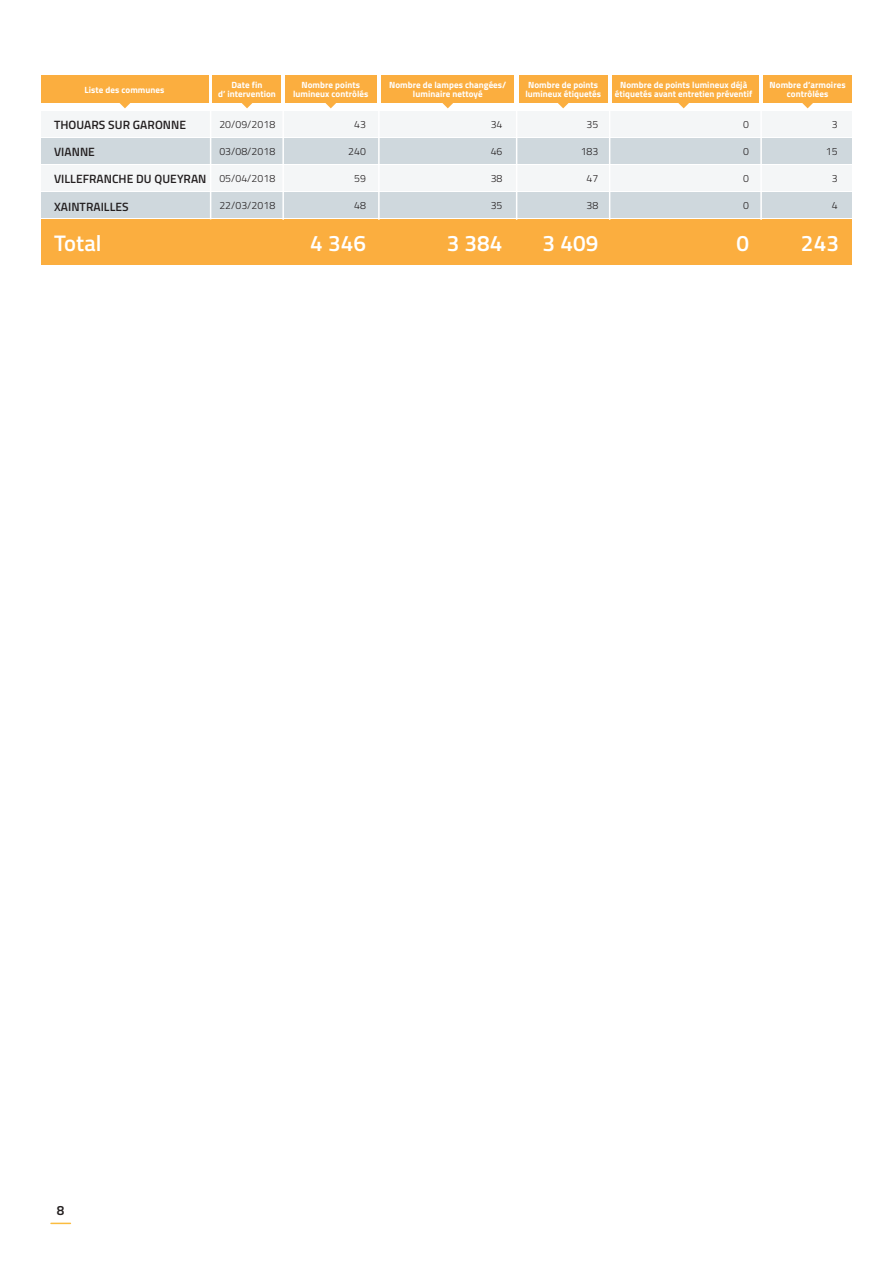
<style>
.page{position:relative;width:893px;height:1263px;background:#fff}
.page>*{position:absolute;margin:0;border:0;box-sizing:border-box;transform-origin:0 0}
.t1{font:600 22.5px "Titillium";letter-spacing:.005em;color:#fff}
.t2{font:600 13.5px "Titillium";color:#231f20}
.t3{font:600 12px "Titillium";letter-spacing:.005em;color:#231f20}
.t4{font:300 10.5px "Titillium";letter-spacing:.005em;color:#231f20}
.t5{font:700 9px/9px "Titillium";letter-spacing:.005em;color:#fff;text-align:center}
</style>
<div class="page">
<svg style="left:51px;top:1222px;width:19px;height:2px"></svg>
<div style="left:41px;top:111px;width:811px;height:26px;background:#f4f6f7"></div>
<div style="left:41px;top:165px;width:811px;height:26px;background:#f4f6f7"></div>
<div style="left:41px;top:138px;width:811px;height:26px;background:#cfd8dd"></div>
<div style="left:41px;top:192px;width:811px;height:26px;background:#cfd8dd"></div>
<div style="left:41px;top:220px;width:811px;height:45px;background:#fbae3f"></div>
<div style="left:41px;top:75px;width:168px;height:28px;background:#fbae3f"></div>
<div style="left:213px;top:75px;width:68px;height:28px;background:#fbae3f"></div>
<div style="left:285px;top:75px;width:91px;height:28px;background:#fbae3f"></div>
<div style="left:381px;top:75px;width:133px;height:28px;background:#fbae3f"></div>
<div style="left:519px;top:75px;width:88px;height:28px;background:#fbae3f"></div>
<div style="left:764px;top:75px;width:88px;height:28px;background:#fbae3f"></div>
<div style="left:612px;top:75px;width:147px;height:28px;background:#fbae3f"></div>
<svg style="left:120px;top:103px;width:10px;height:5px"></svg>
<svg style="left:242px;top:103px;width:10px;height:5px"></svg>
<svg style="left:326px;top:103px;width:10px;height:5px"></svg>
<svg style="left:443px;top:103px;width:10px;height:5px"></svg>
<svg style="left:558px;top:103px;width:10px;height:5px"></svg>
<svg style="left:802px;top:103px;width:11px;height:5px"></svg>
<svg style="left:678px;top:103px;width:11px;height:5px"></svg>
<hr style="left:210px;top:63px;width:1px;height:156px;background:#fff">
<hr style="left:282px;top:63px;width:2px;height:157px;background:#fff">
<hr style="left:378px;top:63px;width:2px;height:157px;background:#fff">
<hr style="left:516px;top:63px;width:1px;height:157px;background:#fff">
<hr style="left:609px;top:63px;width:1px;height:157px;background:#fff">
<hr style="left:760px;top:63px;width:2px;height:157px;background:#fff">
<p class="t5" style="left:85px;top:85px;width:81px">Liste des communes</p>
<p class="t5" style="left:218px;top:80px;width:59px">Date fin<br>d’ intervention</p>
<p class="t5" style="left:293px;top:80px;width:77px">Nombre points lumineux contrôlés</p>
<p class="t5" style="left:389px;top:80px;width:119px">Nombre de lampes changées/ luminaire nettoyé</p>
<p class="t5" style="left:525px;top:80px;width:77px">Nombre de points lumineux étiquetés</p>
<p class="t5" style="left:770px;top:80px;width:77px">Nombre d’armoires contrôlées</p>
<p class="t5" style="left:615px;top:80px;width:139px">Nombre de points lumineux déjà étiquetés avant entretien préventif</p>
<h3 class="t3" style="left:54px;top:116px;width:134px">THOUARS SUR GARONNE</h3>
<h3 class="t3" style="left:54px;top:143px;width:42px">VIANNE</h3>
<h3 class="t3" style="left:54px;top:170px;width:154px">VILLEFRANCHE DU QUEYRAN</h3>
<h3 class="t3" style="left:54px;top:197px;width:76px">XAINTRAILLES</h3>
<p class="t4" style="left:219px;top:117px;width:57px">20/09/2018</p>
<p class="t4" style="left:219px;top:144px;width:57px">03/08/2018</p>
<p class="t4" style="left:219px;top:171px;width:57px">05/04/2018</p>
<p class="t4" style="left:219px;top:198px;width:57px">22/03/2018</p>
<p class="t4" style="left:354px;top:117px;width:13px">43</p>
<p class="t4" style="left:348px;top:144px;width:19px">240</p>
<p class="t4" style="left:354px;top:171px;width:13px">59</p>
<p class="t4" style="left:354px;top:198px;width:13px">48</p>
<p class="t4" style="left:491px;top:117px;width:13px">34</p>
<p class="t4" style="left:491px;top:144px;width:13px">46</p>
<p class="t4" style="left:491px;top:171px;width:13px">38</p>
<p class="t4" style="left:491px;top:198px;width:13px">35</p>
<p class="t4" style="left:587px;top:117px;width:13px">35</p>
<p class="t4" style="left:581px;top:144px;width:19px">183</p>
<p class="t4" style="left:587px;top:171px;width:13px">47</p>
<p class="t4" style="left:587px;top:198px;width:13px">38</p>
<p class="t4" style="left:743px;top:117px;width:7px">0</p>
<p class="t4" style="left:743px;top:144px;width:7px">0</p>
<p class="t4" style="left:743px;top:171px;width:7px">0</p>
<p class="t4" style="left:743px;top:198px;width:7px">0</p>
<p class="t4" style="left:832px;top:117px;width:7px">3</p>
<p class="t4" style="left:826px;top:144px;width:13px">15</p>
<p class="t4" style="left:832px;top:171px;width:7px">3</p>
<p class="t4" style="left:832px;top:198px;width:7px">4</p>
<h1 class="t1" style="left:54px;top:226px;width:49px">Total</h1>
<h1 class="t1" style="left:310px;top:226px;width:57px">4 346</h1>
<h1 class="t1" style="left:447px;top:226px;width:57px">3 384</h1>
<h1 class="t1" style="left:543px;top:226px;width:57px">3 409</h1>
<h1 class="t1" style="left:736px;top:226px;width:14px">0</h1>
<h1 class="t1" style="left:801px;top:226px;width:40px">243</h1>
<h2 class="t2" style="left:57px;top:1200px;width:9px">8</h2>
</div>
